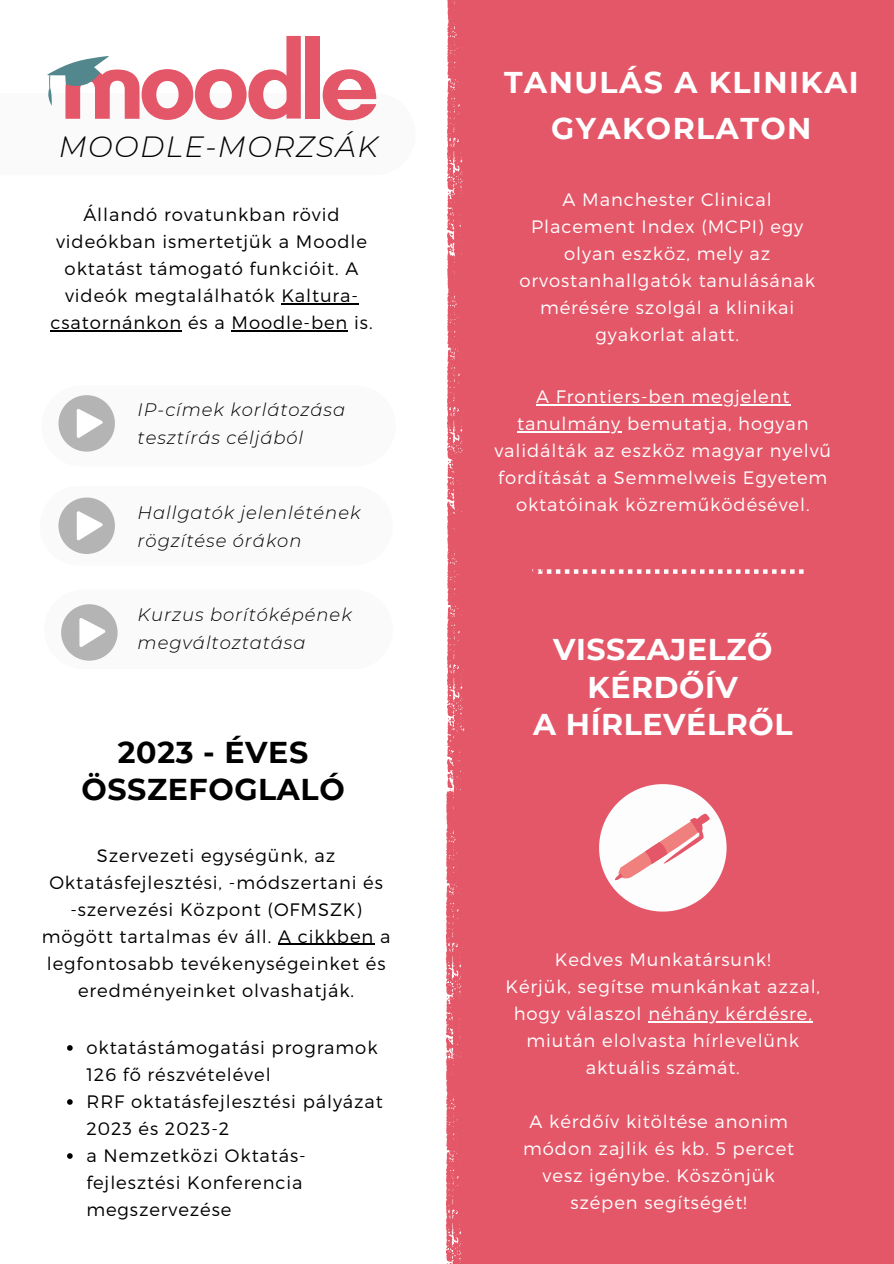
<style>
.page{position:relative;width:894px;height:1264px;background:#fff}
.page>*{position:absolute;margin:0;border:0;box-sizing:border-box;transform-origin:0 0}
.t1{font:700 30px "Montserrat";letter-spacing:.02em;color:#fff}
.t2{font:700 30px/46.2px "Montserrat";letter-spacing:.05em;color:#fff;text-align:center}
.t3{font:700 30px/37.2px "Montserrat";letter-spacing:.02em;color:#000;text-align:center}
.t4{font:italic 300 29.25px "Montserrat";letter-spacing:.05em;color:#000}
.t5{font:300 18px/27px "Montserrat";letter-spacing:.05em;color:#fff;text-align:center}
.t6{font:300 18px/27px "Montserrat";letter-spacing:.05em;color:#000;text-align:center}
.t7{font:italic 300 18px/28.2px "Montserrat";letter-spacing:.05em;color:#000}
</style>
<div class="page">
<div style="left:41px;top:385px;width:354px;height:81px;background:#fafafa;border-radius:41px"></div>
<svg style="left:445px;top:911px;width:47px;height:61px;fill:#e45768"></svg>
<svg style="left:445px;top:972px;width:47px;height:291px"></svg>
<div style="left:492px;top:0;width:401px;height:1263px;background:#e45768"></div>
<svg style="left:599px;top:784px;width:127px;height:127px"></svg>
<svg style="left:546px;top:569px;width:257px;height:5px"></svg>
<svg style="left:47px;top:36px;width:330px;height:85px"></svg>
<div style="left:447px;top:0;width:45px;height:170px;background:#e45768"></div>
<svg style="left:447px;top:170px;width:98px;height:257px"></svg>
<svg style="left:446px;top:427px;width:99px;height:484px"></svg>
<svg style="left:58px;top:395px;width:57px;height:56px"></svg>
<hr style="left:536px;top:404px;width:254px;height:1px;background:#fff">
<hr style="left:517px;top:431px;width:104px;height:1px;background:#fff">
<hr style="left:648px;top:1021px;width:160px;height:1px;background:#fff">
<hr style="left:278px;top:943px;width:96px;height:1px;background:#000">
<svg style="left:67px;top:1045px;width:6px;height:5px"></svg>
<svg style="left:67px;top:1099px;width:6px;height:5px"></svg>
<svg style="left:67px;top:1153px;width:6px;height:5px"></svg>
<hr style="left:281px;top:303px;width:78px;height:2px;background:#000">
<hr style="left:51px;top:330px;width:131px;height:2px;background:#000">
<hr style="left:231px;top:330px;width:117px;height:2px;background:#000">
<svg style="left:58px;top:497px;width:57px;height:57px"></svg>
<svg style="left:61px;top:604px;width:57px;height:57px"></svg>
<p class="t4" style="left:59px;top:129px;width:321px">MOODLE-MORZSÁK</p>
<p class="t6" style="left:51px;top:200px;width:323px">Állandó rovatunkban rövid videókban ismertetjük a Moodle oktatást támogató funkcióit. A videók megtalálhatók Kaltura&shy;csatornánkon és a Moodle-ben is.</p>
<p class="t7" style="left:137px;top:396px;width:209px">IP-címek korlátozása</p>
<p class="t7" style="left:137px;top:424px;width:167px">tesztírás céljából</p>
<p class="t7" style="left:137px;top:498px;width:224px">Hallgatók jelenlétének</p>
<p class="t7" style="left:137px;top:527px;width:165px">rögzítése órákon</p>
<p class="t7" style="left:137px;top:600px;width:215px">Kurzus borítóképének megváltoztatása</p>
<p class="t3" style="left:81px;top:734px;width:264px">2023 - ÉVES<br>ÖSSZEFOGLALÓ</p>
<p class="t6" style="left:49px;top:840px;width:335px">Szervezeti egységünk, az<br>Oktatásfejlesztési, -módszertani és</p>
<p class="t6" style="left:42px;top:894px;width:350px">-szervezési Központ (OFMSZK) mögött tartalmas év áll. A cikkben a legfontosabb tevékenységeinket és eredményeinket olvashatják.</p>
<p class="t6" style="left:86px;top:1033px;width:293px;text-align:left">oktatástámogatási programok<br>126 fő részvételével</p>
<p class="t6" style="left:86px;top:1087px;width:298px;text-align:left">RRF oktatásfejlesztési pályázat<br>2023 és 2023-2</p>
<p class="t6" style="left:86px;top:1141px;width:221px;text-align:left">a Nemzetközi Oktatás&shy;fejlesztési Konferencia megszervezése</p>
<p class="t2" style="left:504px;top:59px;width:356px">TANULÁS A KLINIKAI<br>GYAKORLATON</p>
<p class="t5" style="left:519px;top:185px;width:297px">A Manchester Clinical<br>Placement Index (MCPI) egy olyan eszköz, mely az orvostanhallgatók tanulásának mérésére szolgál a klinikai gyakorlat alatt.</p>
<p class="t5" style="left:494px;top:382px;width:338px">A Frontiers-ben megjelent tanulmány bemutatja, hogyan validálták az eszköz magyar nyelvű fordítását a Semmelweis Egyetem oktatóinak közreműködésével.</p>
<p class="t1" style="left:553px;top:631px;width:221px">VISSZAJELZŐ</p>
<p class="t1" style="left:587px;top:668px;width:152px">KÉRDŐÍV</p>
<p class="t1" style="left:533px;top:705px;width:261px">A HÍRLEVÉLRŐL</p>
<p class="t5" style="left:555px;top:945px;width:217px">Kedves Munkatársunk!</p>
<p class="t5" style="left:505px;top:972px;width:316px">Kérjük, segítse munkánkat azzal, hogy válaszol néhány kérdésre, miután elolvasta hírlevelünk aktuális számát.</p>
<p class="t5" style="left:529px;top:1107px;width:260px">A kérdőív kitöltése anonim</p>
<p class="t5" style="left:523px;top:1134px;width:272px">módon zajlik és kb. 5 percet</p>
<p class="t5" style="left:542px;top:1161px;width:233px">vesz igénybe. Köszönjük</p>
<p class="t5" style="left:570px;top:1188px;width:178px">szépen segítségét!</p>
</div>
